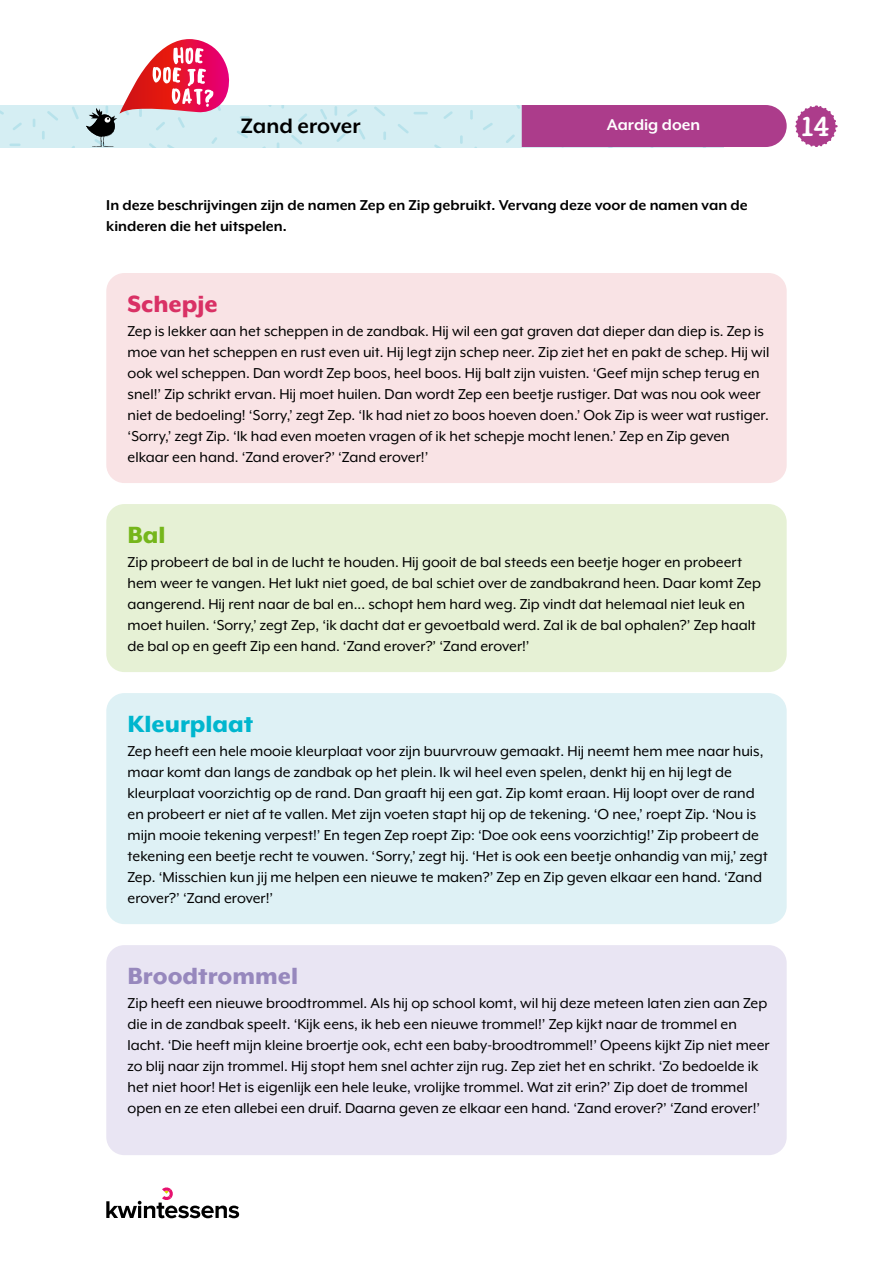
<style>
.page{position:relative;width:893px;height:1263px;background:#fff}
.page>*{position:absolute;margin:0;border:0;box-sizing:border-box;transform-origin:0 0}
.t1{font:800 27px "Mr Eaves XL Mod OT";color:#9788bd}
.t2{font:800 27px "Mr Eaves XL Mod OT";color:#00b6ce}
.t3{font:800 27px "Mr Eaves XL Mod OT";color:#d93165}
.t4{font:800 27px "Mr Eaves XL Mod OT";color:#75b61b}
.t5{font:700 24px "Mr Eaves XL Mod OT";color:#000}
.t6{font:19.95px "KG Nextto Me Solid";color:#fff}
.t7{font:700 18px "Mr Eaves XL Mod OT";color:#fff}
.t8{font:16.5px/21px "Mr Eaves XL Mod OT";color:#000}
.t9{font:700 16.5px/21px "Mr Eaves XL Mod OT";color:#000}
</style>
<div class="page">
<div style="left:106px;top:273px;width:681px;height:210px;background:#f9e3e5;border-radius:18px"></div>
<svg style="left:106px;top:1187px;width:133px;height:31px"></svg>
<div style="left:0;top:105px;width:724px;height:42px;background:#d5eef3"></div>
<svg style="left:9px;top:144px;width:12px;height:2px"></svg>
<svg style="left:42px;top:131px;width:3px;height:9px"></svg>
<svg style="left:72px;top:107px;width:7px;height:12px"></svg>
<svg style="left:47px;top:111px;width:11px;height:10px"></svg>
<svg style="left:0;top:110px;width:4px;height:5px"></svg>
<svg style="left:13px;top:123px;width:9px;height:7px"></svg>
<svg style="left:33px;top:119px;width:2px;height:8px"></svg>
<svg style="left:383px;top:131px;width:3px;height:9px"></svg>
<svg style="left:460px;top:135px;width:3px;height:9px"></svg>
<svg style="left:443px;top:111px;width:10px;height:8px"></svg>
<svg style="left:470px;top:110px;width:3px;height:10px"></svg>
<svg style="left:374px;top:107px;width:11px;height:9px"></svg>
<svg style="left:413px;top:112px;width:15px;height:2px"></svg>
<svg style="left:483px;top:123px;width:10px;height:7px"></svg>
<svg style="left:398px;top:124px;width:11px;height:9px"></svg>
<svg style="left:237px;top:131px;width:11px;height:7px"></svg>
<svg style="left:336px;top:133px;width:10px;height:9px"></svg>
<svg style="left:320px;top:109px;width:7px;height:11px"></svg>
<svg style="left:298px;top:113px;width:9px;height:9px"></svg>
<svg style="left:334px;top:106px;width:3px;height:10px"></svg>
<svg style="left:347px;top:109px;width:10px;height:8px"></svg>
<svg style="left:240px;top:116px;width:10px;height:3px"></svg>
<svg style="left:291px;top:135px;width:11px;height:9px"></svg>
<svg style="left:358px;top:129px;width:7px;height:11px"></svg>
<svg style="left:86px;top:39px;width:144px;height:108px"></svg>
<svg style="left:795px;top:105px;width:43px;height:42px"></svg>
<svg style="left:506px;top:105px;width:281px;height:43px;background:#b04d95"></svg>
<div style="left:106px;top:504px;width:681px;height:168px;background:#e6f1d5;border-radius:18px"></div>
<div style="left:106px;top:693px;width:681px;height:231px;background:#def1f5;border-radius:18px"></div>
<div style="left:106px;top:945px;width:681px;height:210px;background:#e9e5f3;border-radius:18px"></div>
<h2 class="t5" style="left:241px;top:113px;width:121px">Zand erover</h2>
<p class="t7" style="left:607px;top:116px;width:95px">Aardig doen</p>
<p class="t6" style="left:802px;top:112px;width:29px">14</p>
<p class="t9" style="left:106px;top:195px;width:643px">In deze beschrijvingen zijn de namen Zep en Zip gebruikt. Vervang deze voor de namen van de kinderen die het uitspelen.</p>
<h1 class="t3" style="left:128px;top:290px;width:92px">Schepje</h1>
<p class="t8" style="left:128px;top:321px;width:643px">Zep is lekker aan het scheppen in de zandbak. Hij wil een gat graven dat dieper dan diep is. Zep is moe van het scheppen en rust even uit. Hij legt zijn schep neer. Zip ziet het en pakt de schep. Hij wil ook wel scheppen. Dan wordt Zep boos, heel boos. Hij balt zijn vuisten. ‘Geef mijn schep terug en snel!’ Zip schrikt ervan. Hij moet huilen. Dan wordt Zep een beetje rustiger. Dat was nou ook weer niet de bedoeling! ‘Sorry,’ zegt Zep. ‘Ik had niet zo boos hoeven doen.’ Ook Zip is weer wat rustiger. ‘Sorry,’ zegt Zip. ‘Ik had even moeten vragen of ik het schepje mocht lenen.’ Zep en Zip geven elkaar een hand. ‘Zand erover?’ ‘Zand erover!’</p>
<h1 class="t4" style="left:128px;top:521px;width:40px">Bal</h1>
<p class="t8" style="left:128px;top:552px;width:635px">Zip probeert de bal in de lucht te houden. Hij gooit de bal steeds een beetje hoger en probeert hem weer te vangen. Het lukt niet goed, de bal schiet over de zandbakrand heen. Daar komt Zep aangerend. Hij rent naar de bal en... schopt hem hard weg. Zip vindt dat helemaal niet leuk en moet huilen. ‘Sorry,’ zegt Zep, ‘ik dacht dat er gevoetbald werd. Zal ik de bal ophalen?’ Zep haalt de bal op en geeft Zip een hand. ‘Zand erover?’ ‘Zand erover!’</p>
<h1 class="t2" style="left:128px;top:710px;width:127px">Kleurplaat</h1>
<p class="t8" style="left:128px;top:741px;width:642px">Zep heeft een hele mooie kleurplaat voor zijn buurvrouw gemaakt. Hij neemt hem mee naar huis, maar komt dan langs de zandbak op het plein. Ik wil heel even spelen, denkt hij en hij legt de kleurplaat voorzichtig op de rand. Dan graaft hij een gat. Zip komt eraan. Hij loopt over de rand en probeert er niet af te vallen. Met zijn voeten stapt hij op de tekening. ‘O nee,’ roept Zip. ‘Nou is mijn mooie tekening verpest!’ En tegen Zep roept Zip: ‘Doe ook eens voorzichtig!’ Zip probeert de tekening een beetje recht te vouwen. ‘Sorry,’ zegt hij. ‘Het is ook een beetje onhandig van mij,’ zegt Zep. ‘Misschien kun jij me helpen een nieuwe te maken?’ Zep en Zip geven elkaar een hand. ‘Zand erover?’ ‘Zand erover!’</p>
<h1 class="t1" style="left:128px;top:962px;width:172px">Broodtrommel</h1>
<p class="t8" style="left:128px;top:993px;width:644px">Zip heeft een nieuwe broodtrommel. Als hij op school komt, wil hij deze meteen laten zien aan Zep die in de zandbak speelt. ‘Kijk eens, ik heb een nieuwe trommel!’ Zep kijkt naar de trommel en lacht. ‘Die heeft mijn kleine broertje ook, echt een baby-broodtrommel!’ Opeens kijkt Zip niet meer zo blij naar zijn trommel. Hij stopt hem snel achter zijn rug. Zep ziet het en schrikt. ‘Zo bedoelde ik het niet hoor! Het is eigenlijk een hele leuke, vrolijke trommel. Wat zit erin?’ Zip doet de trommel open en ze eten allebei een druif. Daarna geven ze elkaar een hand. ‘Zand erover?’ ‘Zand erover!’</p>
</div>
